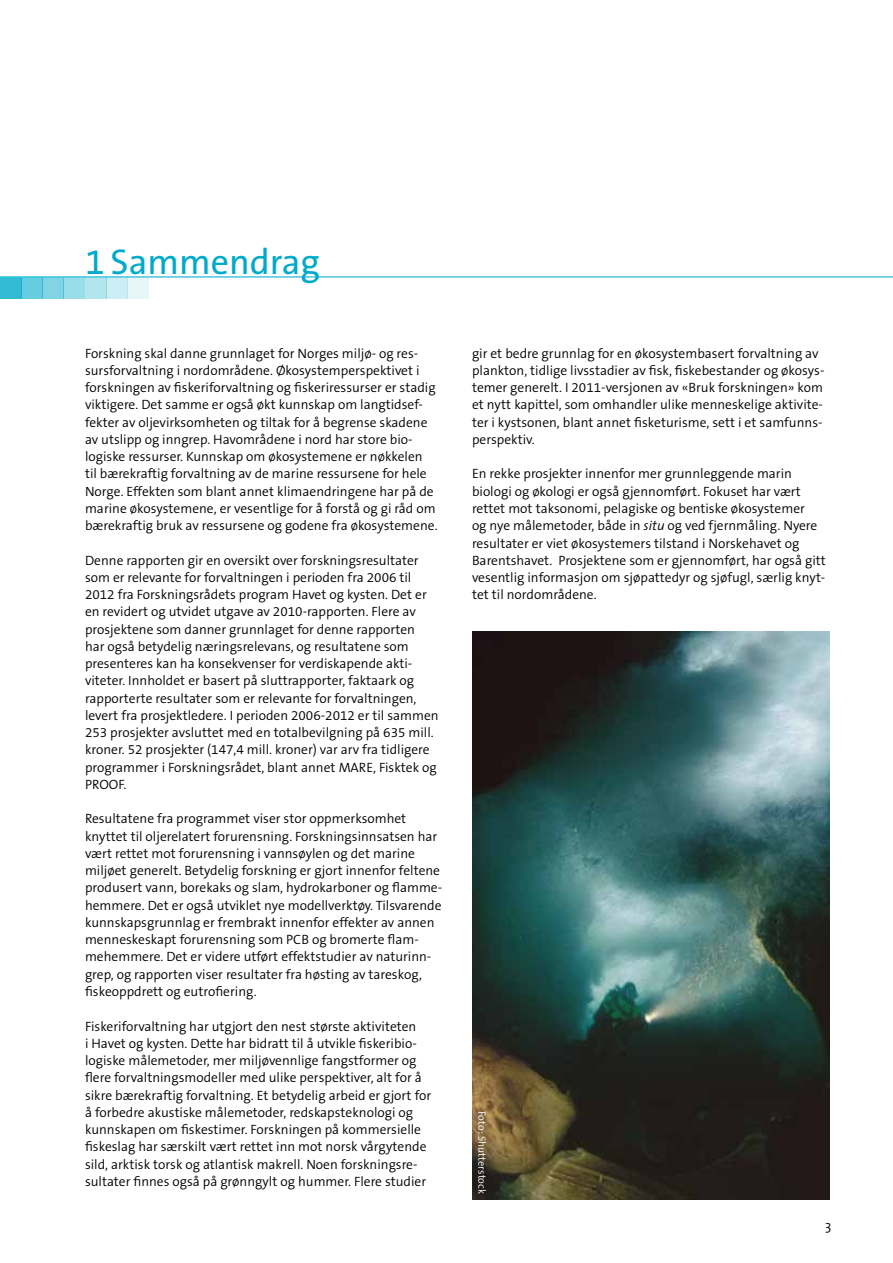
<style>
.page{position:relative;width:893px;height:1263px;background:#fff}
.page>*{position:absolute;margin:0;border:0;box-sizing:border-box;transform-origin:0 0}
.t1{font:36px "The Sans B5 Plain";color:#00aaca}
.t2{font:300 13.5px/17.2px "The Sans B4";color:#000}
.t3{font:300 13.5px "The Sans";color:#000}
.t4{font:300 10.5px "The Sans B4";color:#fff}
.s1{font-family:"The Sans";font-style:italic}
</style>
<div class="page">
<hr style="left:0;top:0;width:1px;height:1263px;background:#00aaca">
<hr style="left:0;top:276px;width:893px;height:1px;background:#00aaca">
<div style="left:0;top:277px;width:21px;height:21px;background:#33bbd4"></div>
<div style="left:21px;top:277px;width:22px;height:21px;background:#66ccdf"></div>
<div style="left:43px;top:277px;width:21px;height:21px;background:#80d4e4"></div>
<div style="left:64px;top:277px;width:21px;height:21px;background:#9addea"></div>
<div style="left:85px;top:277px;width:21px;height:21px;background:#b3e5ef"></div>
<div style="left:106px;top:277px;width:22px;height:21px;background:#cdeef4"></div>
<div style="left:128px;top:277px;width:21px;height:21px;background:#e6f6f9"></div>
<img style="left:472px;top:631px;width:357px;height:568px">
<svg style="left:0;top:255px;width:1px;height:21px"></svg>
<h1 class="t1" style="left:85px;top:243px;width:237px">1 Sammendrag</h1>
<p class="t2" style="left:85px;top:345px;width:354px">Forskning skal danne grunnlaget for Norges miljø- og res&shy;sursforvaltning i nordområdene. Økosystemperspektivet i forskningen av fiskeriforvaltning og fiskeriressurser er stadig viktigere. Det samme er også økt kunnskap om langtidsef&shy;fekter av oljevirksomheten og tiltak for å begrense skadene av utslipp og inngrep. Havområdene i nord har store bio&shy;logiske ressurser. Kunnskap om økosystemene er nøkkelen til bærekraftig forvaltning av de marine ressursene for hele Norge. Effekten som blant annet klimaendringene har på de marine økosystemene, er vesentlige for å forstå og gi råd om bærekraftig bruk av ressursene og godene fra økosystemene.</p>
<p class="t2" style="left:85px;top:552px;width:355px">Denne rapporten gir en oversikt over forskningsresultater som er relevante for forvaltningen i perioden fra 2006 til 2012 fra Forskningsrådets program Havet og kysten. Det er en revidert og utvidet utgave av 2010-rapporten. Flere av prosjektene som danner grunnlaget for denne rapporten<br>har også betydelig næringsrelevans, og resultatene som presenteres kan ha konsekvenser for verdiskapende akti&shy;viteter. Innholdet er basert på sluttrapporter, faktaark og rapporterte resultater som er relevante for forvaltningen, levert fra prosjektledere. I perioden 2006-2012 er til sammen 253 prosjekter avsluttet med en totalbevilgning på 635 mill. kroner. 52 prosjekter (147,4 mill. kroner) var arv fra tidligere programmer i Forskningsrådet, blant annet MARE, Fisktek og PROOF.</p>
<p class="t2" style="left:85px;top:811px;width:359px">Resultatene fra programmet viser stor oppmerksomhet knyttet til oljerelatert forurensning. Forskningsinnsatsen har vært rettet mot forurensning i vannsøylen og det marine miljøet generelt. Betydelig forskning er gjort innenfor feltene produsert vann, borekaks og slam, hydrokarboner og flamme&shy;hemmere. Det er også utviklet nye modellverktøy. Tilsvarende kunnskapsgrunnlag er frembrakt innenfor effekter av annen menneskeskapt forurensning som PCB og bromerte flam&shy;mehemmere. Det er videre utført effektstudier av naturinn&shy;grep, og rapporten viser resultater fra høsting av tareskog, fiskeoppdrett og eutrofiering.</p>
<p class="t2" style="left:85px;top:1018px;width:348px">Fiskeriforvaltning har utgjort den nest største aktiviteten<br>i Havet og kysten. Dette har bidratt til å utvikle fiskeribio&shy;logiske målemetoder, mer miljøvennlige fangstformer og flere forvaltningsmodeller med ulike perspektiver, alt for å sikre bærekraftig forvaltning. Et betydelig arbeid er gjort for å forbedre akustiske målemetoder, redskapsteknologi og kunnskapen om fiskestimer. Forskningen på kommersielle fiskeslag har særskilt vært rettet inn mot norsk vårgytende sild, arktisk torsk og atlantisk makrell. Noen forskningsre&shy;sultater finnes også på grønngylt og hummer. Flere studier</p>
<p class="t2" style="left:472px;top:345px;width:354px">gir et bedre grunnlag for en økosystembasert forvaltning av plankton, tidlige livsstadier av fisk, fiskebestander og økosys&shy;temer generelt. I 2011-versjonen av «Bruk forskningen» kom et nytt kapittel, som omhandler ulike menneskelige aktivite&shy;ter i kystsonen, blant annet fisketurisme, sett i et samfunns&shy;perspektiv.</p>
<p class="t2" style="left:472px;top:466px;width:355px">En rekke prosjekter innenfor mer grunnleggende marin biologi og økologi er også gjennomført. Fokuset har vært rettet mot taksonomi, pelagiske og bentiske økosystemer<br>og nye målemetoder, både in <span class="s1">situ</span> og ved fjernmåling. Nyere resultater er viet økosystemers tilstand i Norskehavet og Barentshavet. Prosjektene som er gjennomført, har også gitt vesentlig informasjon om sjøpattedyr og sjøfugl, særlig knyt&shy;tet til nordområdene.</p>
<p class="t4" style="left:487px;top:1111px;width:85px;rotate:90deg">Foto: Shutterstock</p>
<p class="t3" style="left:825px;top:1214px;width:8px">3</p>
</div>
